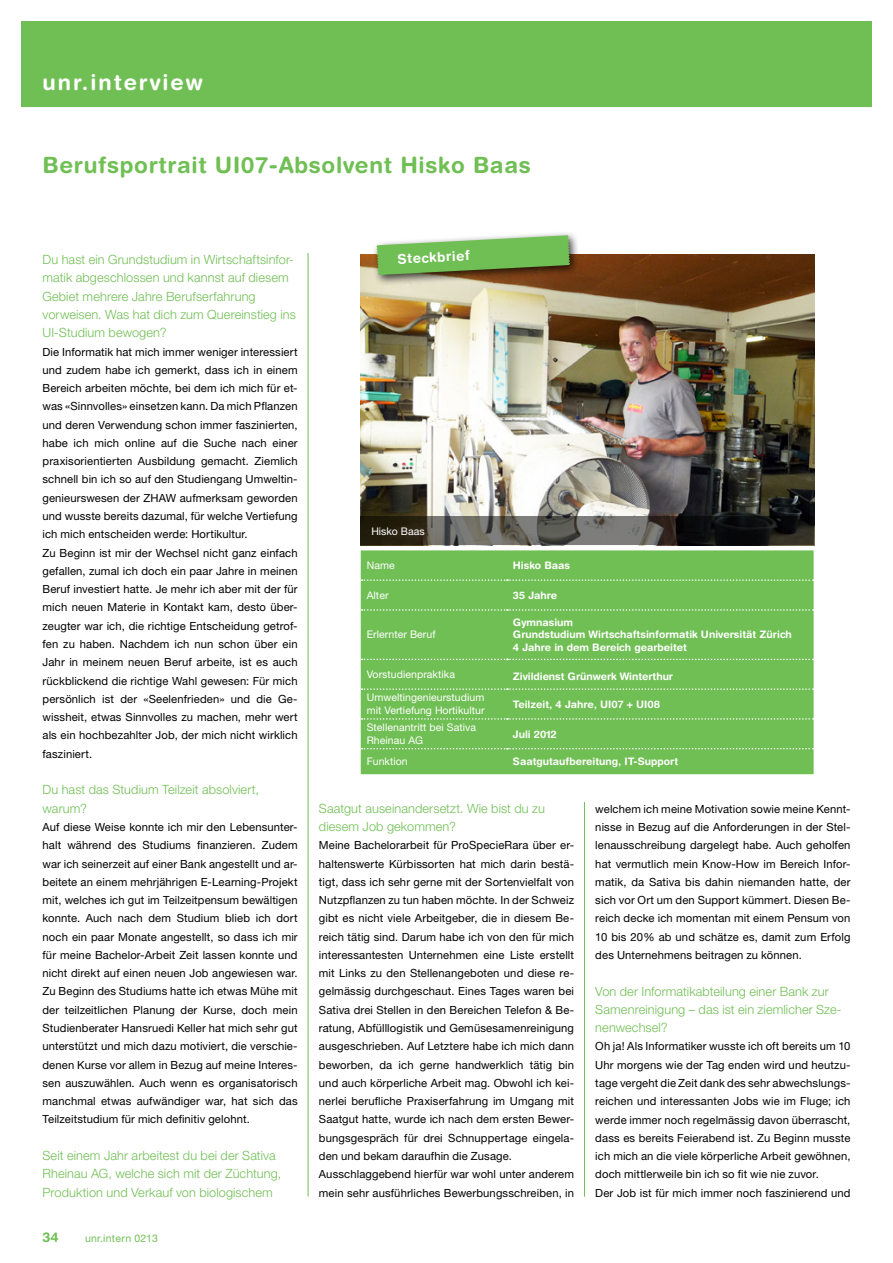
<style>
.page{position:relative;width:893px;height:1263px;background:#fff}
.page>*{position:absolute;margin:0;border:0;box-sizing:border-box;transform-origin:0 0}
.t1{font:700 22.5px "Helvetica Rounded LT Std";letter-spacing:.03em;color:#70bf54}
.t2{font:700 21.75px "Helvetica Rounded LT Std";letter-spacing:.09em;color:#fff}
.t3{font:700 13.5px "Helvetica Rounded LT Std";color:#fff}
.t4{font:700 13.5px "Helvetica Rounded LT Std";color:#70bf54}
.t5{font:300 12.75px/18.3px "Helvetica Neue LT Pro";letter-spacing:.01em;color:#70bf54}
.t6{font:11.25px/18.3px "Helvetica Neue LT Pro";letter-spacing:.01em;color:#000}
.t7{font:10.5px/12.6px "Helvetica Neue LT Pro";letter-spacing:.005em;color:#fff}
.t8{font:10.5px "Helvetica Neue LT Pro";letter-spacing:.025em;color:#70bf54}
.t9{font:700 10.35px/12.5px "Helvetica Rounded LT Std";color:#fff}
</style>
<div class="page">
<hr style="left:21px;top:106px;width:851px;height:1px;background:#70bf54">
<img style="left:361px;top:254px;width:453px;height:262px">
<div style="left:21px;top:21px;width:851px;height:85px;background:#70bf54"></div>
<div style="left:361px;top:550px;width:453px;height:224px;background:#70bf54"></div>
<svg style="left:361px;top:579px;width:453px;height:2px"></svg>
<svg style="left:361px;top:609px;width:453px;height:2px"></svg>
<svg style="left:361px;top:659px;width:453px;height:1px"></svg>
<svg style="left:361px;top:688px;width:453px;height:2px"></svg>
<svg style="left:361px;top:718px;width:453px;height:2px"></svg>
<svg style="left:361px;top:748px;width:453px;height:1px"></svg>
<div style="left:372px;top:231px;width:209px;height:55px;background:#000;opacity:.75"></div>
<svg style="left:376px;top:235px;width:194px;height:40px;background:#7eb361"></svg>
<svg style="left:361px;top:516px;width:453px;height:29px;background:#42413c"></svg>
<hr style="left:308px;top:253px;width:1px;height:944px;background:#70bf54">
<hr style="left:584px;top:802px;width:1px;height:395px;background:#70bf54">
<h2 class="t2" style="left:43px;top:69px;width:162px">unr.interview</h2>
<h1 class="t1" style="left:43px;top:151px;width:490px">Berufsportrait UI07-Absolvent Hisko Baas</h1>
<p class="t5" style="left:43px;top:250px;width:255px">Du hast ein Grundstudium in Wirtschaftsinfor&shy;matik abgeschlossen und kannst auf diesem Gebiet mehrere Jahre Berufserfahrung vorweisen. Was hat dich zum Quereinstieg ins UI-Studium bewogen?</p>
<p class="t6" style="left:43px;top:342px;width:257px">Die Informatik hat mich immer weniger interessiert und zudem habe ich gemerkt, dass ich in einem Bereich arbeiten möchte, bei dem ich mich für et&shy;was «Sinnvolles» einsetzen kann. Da mich Pflanzen und deren Verwendung schon immer faszinierten, habe ich mich online auf die Suche nach einer praxisorientierten Ausbildung gemacht. Ziemlich schnell bin ich so auf den Studiengang Umweltin&shy;genieurswesen der ZHAW aufmerksam geworden und wusste bereits dazumal, für welche Vertiefung ich mich entscheiden werde: Hortikultur.<br>Zu Beginn ist mir der Wechsel nicht ganz einfach gefallen, zumal ich doch ein paar Jahre in meinen Beruf investiert hatte. Je mehr ich aber mit der für mich neuen Materie in Kontakt kam, desto über&shy;zeugter war ich, die richtige Entscheidung getrof&shy;fen zu haben. Nachdem ich nun schon über ein Jahr in meinem neuen Beruf arbeite, ist es auch rückblickend die richtige Wahl gewesen: Für mich persönlich ist der «Seelenfrieden» und die Ge&shy;wissheit, etwas Sinnvolles zu machen, mehr wert als ein hochbezahlter Job, der mich nicht wirklich fasziniert.</p>
<p class="t5" style="left:43px;top:780px;width:218px">Du hast das Studium Teilzeit absolviert, warum?</p>
<p class="t6" style="left:43px;top:817px;width:257px;text-align:justify">Auf diese Weise konnte ich mir den Lebensunter&shy;halt während des Studiums finanzieren. Zudem war ich seinerzeit auf einer Bank angestellt und ar&shy;beitete an einem mehrjährigen E-Learning-Projekt mit, welches ich gut im Teilzeitpensum bewältigen konnte. Auch nach dem Studium blieb ich dort noch ein paar Monate angestellt, so dass ich mir für meine Bachelor-Arbeit Zeit lassen konnte und nicht direkt auf einen neuen Job angewiesen war.<br>Zu Beginn des Studiums hatte ich etwas Mühe mit der teilzeitlichen Planung der Kurse, doch mein Studienberater Hansruedi Keller hat mich sehr gut unterstützt und mich dazu motiviert, die verschie&shy;denen Kurse vor allem in Bezug auf meine Interes&shy;sen auszuwählen. Auch wenn es organisatorisch manchmal etwas aufwändiger war, hat sich das Teilzeitstudium für mich definitiv gelohnt.</p>
<p class="t5" style="left:43px;top:1146px;width:240px">Seit einem Jahr arbeitest du bei der Sativa<br>Rheinau AG, welche sich mit der Züchtung,<br>Produktion und Verkauf von biologischem</p>
<p class="t4" style="left:43px;top:1229px;width:18px">34</p>
<p class="t8" style="left:85px;top:1231px;width:74px">unr.intern 0213</p>
<p class="t3" style="left:397px;top:251px;width:74px;rotate:-3deg">Steckbrief</p>
<p class="t7" style="left:371px;top:524px;width:55px">Hisko Baas</p>
<p class="t7" style="left:367px;top:559px;width:29px">Name</p>
<p class="t9" style="left:513px;top:559px;width:59px">Hisko Baas</p>
<p class="t7" style="left:367px;top:588px;width:23px">Alter</p>
<p class="t9" style="left:513px;top:589px;width:46px">35 Jahre</p>
<p class="t7" style="left:367px;top:628px;width:70px">Erlernter Beruf</p>
<p class="t9" style="left:513px;top:616px;width:280px">Gymnasium<br>Grundstudium Wirtschaftsinformatik Universität Zürich<br>4 Jahre in dem Bereich gearbeitet</p>
<p class="t7" style="left:367px;top:668px;width:90px">Vorstudienpraktika</p>
<p class="t9" style="left:513px;top:669px;width:162px">Zivildienst Grünwerk Winterthur</p>
<p class="t7" style="left:367px;top:691px;width:119px">Umweltingenieurstudium mit Vertiefung Hortikultur</p>
<p class="t9" style="left:513px;top:698px;width:149px">Teilzeit, 4 Jahre, UI07 + UI08</p>
<p class="t7" style="left:367px;top:721px;width:111px">Stellenantritt bei Sativa<br>Rheinau AG</p>
<p class="t9" style="left:513px;top:727px;width:45px">Juli 2012</p>
<p class="t7" style="left:367px;top:755px;width:43px">Funktion</p>
<p class="t9" style="left:513px;top:755px;width:167px">Saatgutaufbereitung, IT-Support</p>
<p class="t5" style="left:319px;top:799px;width:227px">Saatgut auseinandersetzt. Wie bist du zu diesem Job gekommen?</p>
<p class="t6" style="left:319px;top:836px;width:257px">Meine Bachelorarbeit für ProSpecieRara über er&shy;haltenswerte Kürbissorten hat mich darin bestä&shy;tigt, dass ich sehr gerne mit der Sortenvielfalt von Nutzpflanzen zu tun haben möchte. In der Schweiz gibt es nicht viele Arbeitgeber, die in diesem Be&shy;reich tätig sind. Darum habe ich von den für mich interessantesten Unternehmen eine Liste erstellt mit Links zu den Stellenangeboten und diese re&shy;gelmässig durchgeschaut. Eines Tages waren bei Sativa drei Stellen in den Bereichen Telefon &amp; Be&shy;ratung, Abfülllogistik und Gemüsesamenreinigung ausgeschrieben. Auf Letztere habe ich mich dann beworben, da ich gerne handwerklich tätig bin und auch körperliche Arbeit mag. Obwohl ich kei&shy;nerlei berufliche Praxiserfahrung im Umgang mit Saatgut hatte, wurde ich nach dem ersten Bewer&shy;bungsgespräch für drei Schnuppertage eingela&shy;den und bekam daraufhin die Zusage.<br>Ausschlaggebend hierfür war wohl unter anderem mein sehr ausführliches Bewerbungsschreiben, in</p>
<p class="t6" style="left:595px;top:799px;width:257px;text-align:justify">welchem ich meine Motivation sowie meine Kennt&shy;nisse in Bezug auf die Anforderungen in der Stel&shy;lenausschreibung dargelegt habe. Auch geholfen hat vermutlich mein Know-How im Bereich Infor&shy;matik, da Sativa bis dahin niemanden hatte, der sich vor Ort um den Support kümmert. Diesen Be&shy;reich decke ich momentan mit einem Pensum von 10 bis 20% ab und schätze es, damit zum Erfolg des Unternehmens beitragen zu können.</p>
<p class="t5" style="left:595px;top:981px;width:248px">Von der Informatikabteilung einer Bank zur<br>Samenreinigung – das ist ein ziemlicher Sze&shy;nenwechsel?</p>
<p class="t6" style="left:595px;top:1037px;width:257px">Oh ja! Als Informatiker wusste ich oft bereits um 10<br>Uhr morgens wie der Tag enden wird und heutzu&shy;tage vergeht die Zeit dank des sehr abwechslungs&shy;reichen und interessanten Jobs wie im Fluge; ich werde immer noch regelmässig davon überrascht, dass es bereits Feierabend ist. Zu Beginn musste ich mich an die viele körperliche Arbeit gewöhnen, doch mittlerweile bin ich so fit wie nie zuvor.<br>Der Job ist für mich immer noch faszinierend und</p>
</div>
